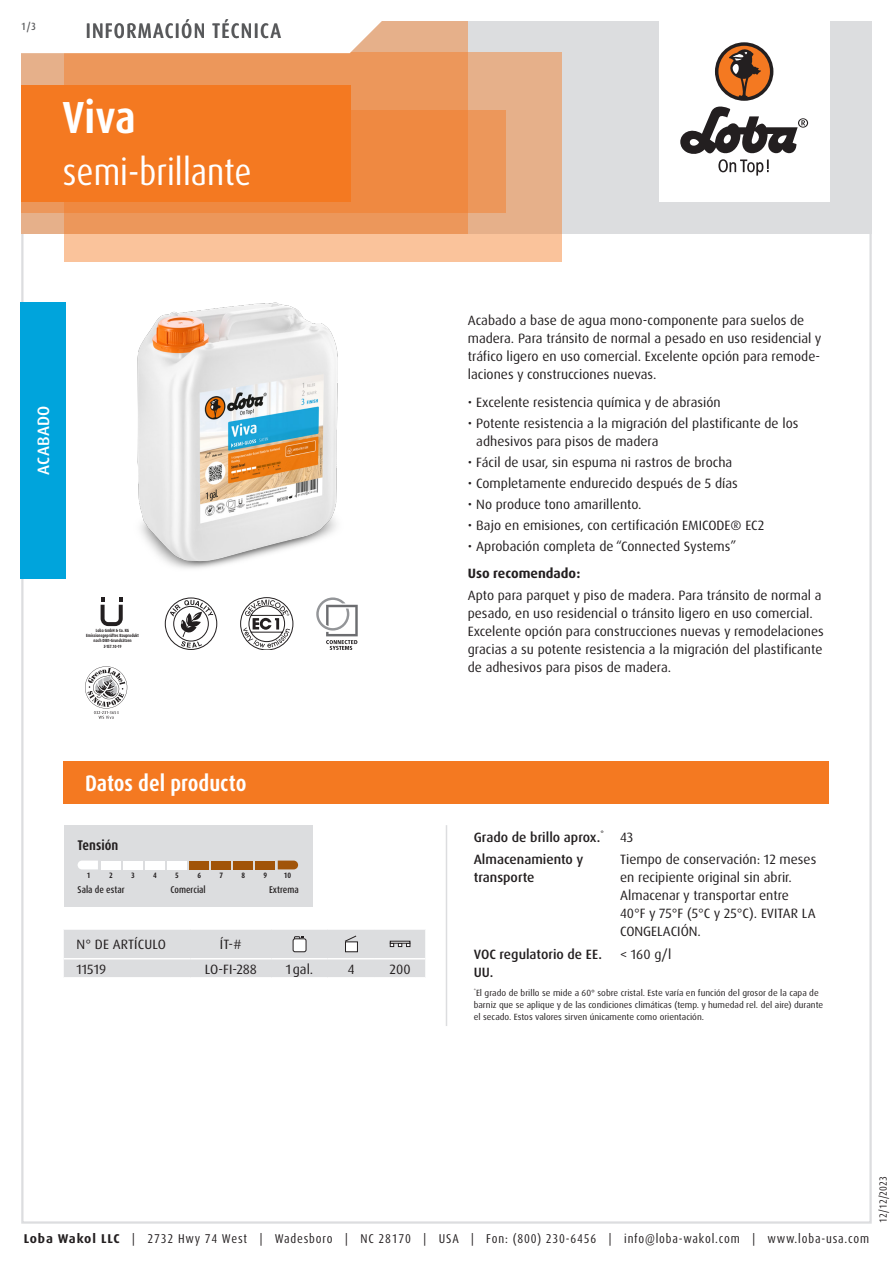
<style>
.page{position:relative;width:893px;height:1263px;background:#fff}
.page>*{position:absolute;margin:0;border:0;box-sizing:border-box;transform-origin:0 0}
.Produktname_weiss{font:700 condensed 45px "Dax Pro";color:#fff}
.Variante_weiss{font:condensed 37.5px "Dax Pro";color:#fff}
.Abschnitt{font:700 condensed 22.5px "Dax Pro";color:#fff}
.TI{font:500 condensed 21px "Dax Pro";letter-spacing:.06em;color:#57585a}
.Produktart_Versiegelung{font:500 16.5px "Dax Pro";letter-spacing:.01em;color:#fff}
.skala_name{font:700 condensed 14.1px "Dax Pro";color:#231f20}
.Text{font:13.5px/18px "Dax Pro";color:#231f20}
.Text_ohne_Silbentrennung{font:13.5px/18px "Dax Pro";color:#231f20}
.Text_Medium{font:500 13.5px/18px "Dax Pro";color:#231f20}
.Text_zentriert{font:13.5px "Dax Pro";color:#231f20}
.Text_Bold{font:700 13.5px "Dax Pro";color:#231f20}
.Text_Großbuchstaben{font:13.5px "Dax Pro";letter-spacing:.01em;color:#231f20}
.Text_Großbuchstaben_zentriert{font:13.5px "Dax Pro";color:#231f20}
.t1{font:condensed 12.75px "Dax Pro";letter-spacing:.065em;color:#231f20}
.t2{font:condensed 10.5px "Dax Pro";color:#231f20}
.t3{font:500 condensed 10.5px "Dax Pro";color:#57585a}
.skala_desc_left{font:500 condensed 9.75px "Dax Pro";color:#231f20}
.skala_desc_middle{font:500 condensed 9.75px "Dax Pro";color:#231f20}
.skala_desc_right{font:500 condensed 9.75px "Dax Pro";color:#231f20}
.Footnote{font:9px/12px "Dax Pro";color:#231f20}
.skala_number{font:700 condensed 7.8px "Dax Pro";color:#231f20}
.t4{font:700 4.5px/5.2px "Dax Pro";color:#231f20;text-align:center;scale:.82 1}
.s1{font-weight:700;font-stretch:normal}
</style>
<div class="page">
<hr style="left:446px;top:825px;width:1px;height:201px;background:#dcdddf">
<svg style="left:64px;top:929px;width:361px;height:48px;background:#dcdddf"></svg>
<div style="left:64px;top:825px;width:249px;height:82px;background:#dcdddf"></div>
<svg style="left:78px;top:860px;width:20px;height:9px"></svg>
<div style="left:101px;top:860px;width:20px;height:9px;background:#fff"></div>
<div style="left:123px;top:860px;width:20px;height:9px;background:#fff"></div>
<div style="left:145px;top:860px;width:20px;height:9px;background:#fff"></div>
<div style="left:167px;top:860px;width:20px;height:9px;background:#fff"></div>
<div style="left:189px;top:860px;width:20px;height:9px;background:#a15409"></div>
<div style="left:212px;top:860px;width:19px;height:9px;background:#a15409"></div>
<div style="left:234px;top:860px;width:19px;height:9px;background:#a15409"></div>
<div style="left:256px;top:860px;width:19px;height:9px;background:#a15409"></div>
<svg style="left:278px;top:860px;width:20px;height:9px"></svg>
<div style="left:64px;top:761px;width:765px;height:43px;background:#f47921"></div>
<svg style="left:101px;top:597px;width:22px;height:29px"></svg>
<svg style="left:165px;top:597px;width:52px;height:53px"></svg>
<svg style="left:241px;top:597px;width:52px;height:53px"></svg>
<svg style="left:316px;top:597px;width:42px;height:53px"></svg>
<svg style="left:85px;top:666px;width:42px;height:53px"></svg>
<img style="left:137px;top:302px;width:201px;height:267px">
<div style="left:20px;top:302px;width:46px;height:276px;background:#00a4dc"></div>
<div style="left:21px;top:21px;width:851px;height:213px;background:#dcdddf"></div>
<div style="left:659px;top:0;width:170px;height:202px;background:#fff"></div>
<svg style="left:680px;top:106px;width:128px;height:70px"></svg>
<div style="left:715px;top:42px;width:58px;height:59px;background:#231f20;border-radius:50%"></div>
<svg style="left:718px;top:45px;width:52px;height:52px"></svg>
<div style="left:64px;top:52px;width:497px;height:209px;background:linear-gradient(to right,#fec79f,#efb992)"></div>
<div style="left:21px;top:111px;width:485px;height:102px;background:#ec975b"></div>
<svg style="left:21px;top:21px;width:447px;height:213px;background:#ec9355"></svg>
<svg style="left:21px;top:21px;width:411px;height:34px;background:#faede4"></svg>
<div style="left:21px;top:85px;width:330px;height:117px;background:#f47921"></div>
<p class="t3" style="left:21px;top:19px;width:16px">1/3</p>
<p class="TI" style="left:86px;top:17px;width:197px">INFORMACIÓN TÉCNICA</p>
<p class="Produktname_weiss" style="left:62px;top:89px;width:75px">Viva</p>
<p class="Variante_weiss" style="left:63px;top:148px;width:190px">semi-brillante</p>
<p class="Produktart_Versiegelung" style="left:33px;top:475px;width:71px;rotate:-90deg">ACABADO</p>
<p class="t4" style="left:86px;top:628px;width:66px">Loba GmbH &amp; Co. KG<br>Emissionsgeprüftes Bauprodukt nach DIBt-Grundsätzen<br>Z-157.10-19</p>
<p class="Abschnitt" style="left:85px;top:769px;width:163px">Datos del producto</p>
<p class="skala_name" style="left:78px;top:836px;width:42px">Tensión</p>
<p class="skala_number" style="left:87px;top:871px;width:5px">1</p>
<p class="skala_number" style="left:109px;top:871px;width:5px">2</p>
<p class="skala_number" style="left:131px;top:871px;width:5px">3</p>
<p class="skala_number" style="left:153px;top:871px;width:5px">4</p>
<p class="skala_number" style="left:175px;top:871px;width:5px">5</p>
<p class="skala_number" style="left:197px;top:871px;width:5px">6</p>
<p class="skala_number" style="left:219px;top:871px;width:5px">7</p>
<p class="skala_number" style="left:241px;top:871px;width:5px">8</p>
<p class="skala_number" style="left:264px;top:871px;width:5px">9</p>
<p class="skala_number" style="left:284px;top:871px;width:9px">10</p>
<p class="skala_desc_left" style="left:78px;top:883px;width:49px">Sala de estar</p>
<p class="skala_desc_middle" style="left:171px;top:883px;width:37px">Comercial</p>
<p class="skala_desc_right" style="left:269px;top:883px;width:31px">Extrema</p>
<p class="Text_Großbuchstaben" style="left:77px;top:936px;width:91px">N° DE ARTÍCULO</p>
<p class="Text_Großbuchstaben_zentriert" style="left:220px;top:936px;width:24px">ÍT-#</p>
<p class="Text" style="left:77px;top:960px;width:31px">11519</p>
<p class="Text_zentriert" style="left:205px;top:960px;width:54px">LO-FI-288</p>
<p class="Text_zentriert" style="left:286px;top:960px;width:29px">1gal.</p>
<p class="Text_zentriert" style="left:348px;top:960px;width:8px">4</p>
<p class="Text_zentriert" style="left:390px;top:960px;width:22px">200</p>
<p class="Text" style="left:468px;top:312px;width:355px">Acabado a base de agua mono-componente para suelos de madera. Para tránsito de normal a pesado en uso residencial y tráfico ligero en uso comercial. Excelente opción para remode&shy;laciones y construcciones nuevas.</p>
<p class="Text" style="left:468px;top:393px;width:254px">• Excelente resistencia química y de abrasión</p>
<p class="Text" style="left:476px;top:414px;width:324px;text-indent:-9px">• Potente resistencia a la migración del plastificante de los adhesivos para pisos de madera</p>
<p class="Text" style="left:468px;top:453px;width:266px">• Fácil de usar, sin espuma ni rastros de brocha</p>
<p class="Text" style="left:468px;top:474px;width:271px">• Completamente endurecido después de 5 días</p>
<p class="Text" style="left:468px;top:495px;width:175px">• No produce tono amarillento.</p>
<p class="Text" style="left:468px;top:516px;width:298px">• Bajo en emisiones, con certificación EMICODE® EC2</p>
<p class="Text" style="left:468px;top:537px;width:270px">• Aprobación completa de “Connected Systems”</p>
<p class="Text_Bold" style="left:468px;top:565px;width:114px">Uso recomendado:</p>
<p class="Text" style="left:468px;top:586px;width:358px">Apto para parquet y piso de madera. Para tránsito de normal a pesado, en uso residencial o tránsito ligero en uso comercial.<br>Excelente opción para construcciones nuevas y remodelaciones gracias a su potente resistencia a la migración del plastificante de adhesivos para pisos de madera.</p>
<p class="Text_Medium" style="left:474px;top:828px;width:132px">Grado de brillo aprox.<sup>*</sup></p>
<p class="Text_ohne_Silbentrennung" style="left:620px;top:828px;width:15px">43</p>
<p class="Text_Medium" style="left:474px;top:851px;width:111px">Almacenamiento y transporte</p>
<p class="Text_ohne_Silbentrennung" style="left:620px;top:851px;width:198px">Tiempo de conservación: 12 meses en recipiente original sin abrir.</p>
<p class="Text_ohne_Silbentrennung" style="left:620px;top:887px;width:197px">Almacenar y transportar entre<br>40°F y 75°F (5°C y 25°C). EVITAR LA<br>CONGELACIÓN.</p>
<p class="Text_Medium" style="left:474px;top:945px;width:130px">VOC regulatorio de EE.<br>UU.</p>
<p class="Text_ohne_Silbentrennung" style="left:620px;top:945px;width:53px">&lt; 160 g/l</p>
<p class="Footnote" style="left:474px;top:987px;width:351px"><sup>*</sup>El grado de brillo se mide a 60° sobre cristal. Este varía en función del grosor de la capa de barniz que se aplique y de las condiciones climáticas (temp. y humedad rel. del aire) durante el secado. Estos valores sirven únicamente como orientación.</p>
<p class="t1" style="left:24px;top:1230px;width:847px"><span class="s1">Loba Wakol LLC</span> | 2732 Hwy 74 West | Wadesboro | NC 28170 | USA | Fon: (800) 230-6456 | info@loba-wakol.com | www.loba-usa.com</p>
<p class="t2" style="left:876px;top:1222px;width:48px;rotate:-90deg">12/12/2023</p>
</div>
